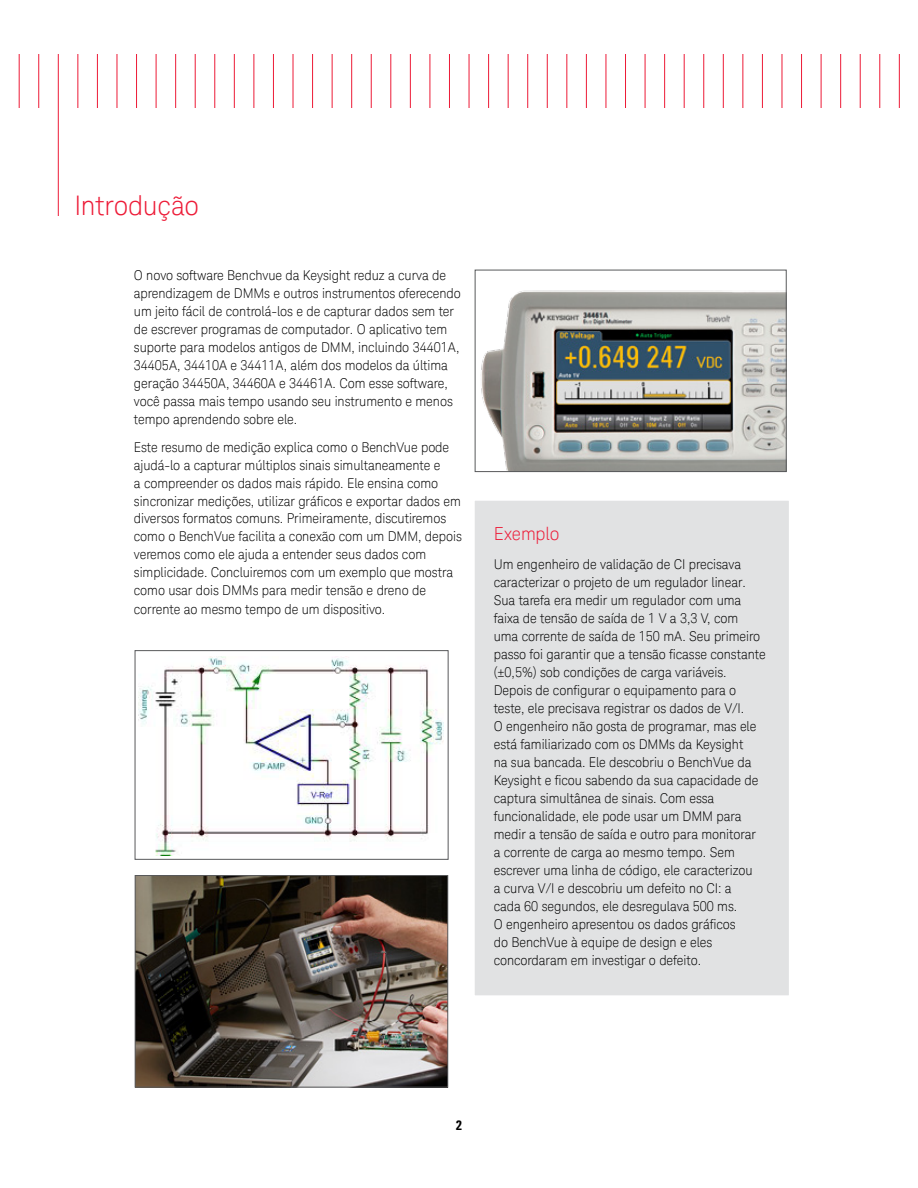
<style>
.page{position:relative;width:918px;height:1188px;background:#fff}
.page>*{position:absolute;margin:0;border:0;box-sizing:border-box;transform-origin:0 0}
.t1{font:300 27px "Keysight Sans";letter-spacing:-.005em;color:#ed1b37}
.t2{font:300 18px "Keysight Sans";letter-spacing:-.01em;color:#ed1b37}
.t3{font:300 13.5px/18px "Keysight Sans";letter-spacing:-.005em;color:#000}
.t4{font:700 13.5px "Agilent Condensed CFF";color:#000}
</style>
<div class="page">
<hr style="left:19px;top:54px;width:1px;height:54px;background:#ed1b37">
<hr style="left:38px;top:54px;width:1px;height:54px;background:#ed1b37">
<hr style="left:58px;top:54px;width:1px;height:162px;background:#ed1b37">
<hr style="left:77px;top:54px;width:1px;height:54px;background:#ed1b37">
<hr style="left:97px;top:54px;width:1px;height:54px;background:#ed1b37">
<hr style="left:117px;top:54px;width:1px;height:54px;background:#ed1b37">
<hr style="left:136px;top:54px;width:1px;height:54px;background:#ed1b37">
<hr style="left:156px;top:54px;width:1px;height:54px;background:#ed1b37">
<hr style="left:175px;top:54px;width:1px;height:54px;background:#ed1b37">
<hr style="left:195px;top:54px;width:1px;height:54px;background:#ed1b37">
<hr style="left:214px;top:54px;width:1px;height:54px;background:#ed1b37">
<hr style="left:234px;top:54px;width:1px;height:54px;background:#ed1b37">
<hr style="left:254px;top:54px;width:1px;height:54px;background:#ed1b37">
<hr style="left:273px;top:54px;width:1px;height:54px;background:#ed1b37">
<hr style="left:293px;top:54px;width:1px;height:54px;background:#ed1b37">
<hr style="left:312px;top:54px;width:1px;height:54px;background:#ed1b37">
<hr style="left:332px;top:54px;width:1px;height:54px;background:#ed1b37">
<hr style="left:351px;top:54px;width:1px;height:54px;background:#ed1b37">
<hr style="left:371px;top:54px;width:1px;height:54px;background:#ed1b37">
<hr style="left:390px;top:54px;width:1px;height:54px;background:#ed1b37">
<hr style="left:410px;top:54px;width:1px;height:54px;background:#ed1b37">
<hr style="left:430px;top:54px;width:1px;height:54px;background:#ed1b37">
<hr style="left:449px;top:54px;width:1px;height:54px;background:#ed1b37">
<hr style="left:469px;top:54px;width:1px;height:54px;background:#ed1b37">
<hr style="left:488px;top:54px;width:1px;height:54px;background:#ed1b37">
<hr style="left:508px;top:54px;width:1px;height:54px;background:#ed1b37">
<hr style="left:527px;top:54px;width:1px;height:54px;background:#ed1b37">
<hr style="left:547px;top:54px;width:1px;height:54px;background:#ed1b37">
<hr style="left:566px;top:54px;width:1px;height:54px;background:#ed1b37">
<hr style="left:586px;top:54px;width:1px;height:54px;background:#ed1b37">
<hr style="left:606px;top:54px;width:1px;height:54px;background:#ed1b37">
<hr style="left:625px;top:54px;width:1px;height:54px;background:#ed1b37">
<hr style="left:645px;top:54px;width:1px;height:54px;background:#ed1b37">
<hr style="left:664px;top:54px;width:1px;height:54px;background:#ed1b37">
<hr style="left:684px;top:54px;width:1px;height:54px;background:#ed1b37">
<hr style="left:703px;top:54px;width:1px;height:54px;background:#ed1b37">
<hr style="left:723px;top:54px;width:1px;height:54px;background:#ed1b37">
<hr style="left:742px;top:54px;width:1px;height:54px;background:#ed1b37">
<hr style="left:762px;top:54px;width:1px;height:54px;background:#ed1b37">
<hr style="left:782px;top:54px;width:1px;height:54px;background:#ed1b37">
<hr style="left:801px;top:54px;width:1px;height:54px;background:#ed1b37">
<hr style="left:821px;top:54px;width:1px;height:54px;background:#ed1b37">
<hr style="left:840px;top:54px;width:1px;height:54px;background:#ed1b37">
<hr style="left:860px;top:54px;width:1px;height:54px;background:#ed1b37">
<hr style="left:879px;top:54px;width:1px;height:54px;background:#ed1b37">
<hr style="left:899px;top:54px;width:1px;height:54px;background:#ed1b37">
<div style="left:475px;top:501px;width:314px;height:495px;background:#e1e2e3"></div>
<img style="left:481px;top:290px;width:304px;height:180px">
<div style="left:475px;top:270px;width:312px;height:202px;border:1px solid #58595b"></div>
<img style="left:137px;top:877px;width:309px;height:209px">
<div style="left:135px;top:875px;width:313px;height:213px;border:1px solid #58595b"></div>
<img style="left:138px;top:656px;width:306px;height:199px">
<div style="left:135px;top:650px;width:314px;height:210px;border:1px solid #58595b"></div>
<h1 class="t1" style="left:74px;top:189px;width:126px">Introdução</h1>
<p class="t3" style="left:134px;top:266px;width:329px">O novo software Benchvue da Keysight reduz a curva de aprendizagem de DMMs e outros instrumentos oferecendo um jeito fácil de controlá-los e de capturar dados sem ter de escrever programas de computador. O aplicativo tem suporte para modelos antigos de DMM, incluindo 34401A, 34405A, 34410A e 34411A, além dos modelos da última geração 34450A, 34460A e 34461A. Com esse software, você passa mais tempo usando seu instrumento e menos tempo aprendendo sobre ele.</p>
<p class="t3" style="left:134px;top:438px;width:329px">Este resumo de medição explica como o BenchVue pode ajudá-lo a capturar múltiplos sinais simultaneamente e<br>a compreender os dados mais rápido. Ele ensina como sincronizar medições, utilizar gráficos e exportar dados em diversos formatos comuns. Primeiramente, discutiremos como o BenchVue facilita a conexão com um DMM, depois veremos como ele ajuda a entender seus dados com simplicidade. Concluiremos com um exemplo que mostra como usar dois DMMs para medir tensão e dreno de corrente ao mesmo tempo de um dispositivo.</p>
<h2 class="t2" style="left:494px;top:523px;width:67px">Exemplo</h2>
<p class="t3" style="left:494px;top:555px;width:273px">Um engenheiro de validação de CI precisava caracterizar o projeto de um regulador linear.<br>Sua tarefa era medir um regulador com uma faixa de tensão de saída de 1 V a 3,3 V, com uma corrente de saída de 150 mA. Seu primeiro passo foi garantir que a tensão ficasse constante (±0,5%) sob condições de carga variáveis.<br>Depois de configurar o equipamento para o teste, ele precisava registrar os dados de V/I.<br>O engenheiro não gosta de programar, mas ele está familiarizado com os DMMs da Keysight<br>na sua bancada. Ele descobriu o BenchVue da Keysight e ficou sabendo da sua capacidade de captura simultânea de sinais. Com essa funcionalidade, ele pode usar um DMM para medir a tensão de saída e outro para monitorar a corrente de carga ao mesmo tempo. Sem escrever uma linha de código, ele caracterizou<br>a curva V/I e descobriu um defeito no CI: a<br>cada 60 segundos, ele desregulava 500 ms.<br>O engenheiro apresentou os dados gráficos<br>do BenchVue à equipe de design e eles concordaram em investigar o defeito.</p>
<p class="t4" style="left:456px;top:1115px;width:8px">2</p>
</div>
